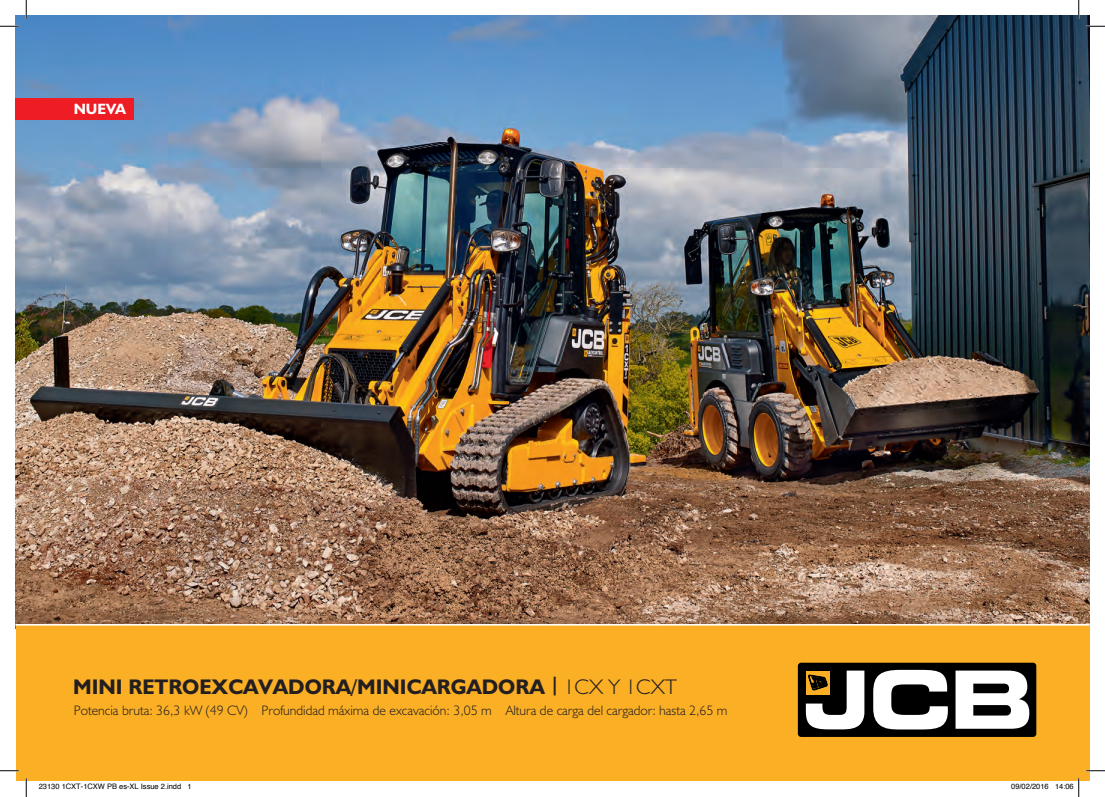
<style>
.page{position:relative;width:1105px;height:797px;background:#fff}
.page>*{position:absolute;margin:0;border:0;box-sizing:border-box;transform-origin:0 0}
.t1{font:21.25px "JCB Bold";color:#231f20}
.t2{font:15px "JCB Bold";color:#fff}
.t3{font:13.75px "JCB Light";color:#231f20}
.t4{font:7.5px "Helvetica";color:#000}
.s1{font-size:18.75px}
.s2{font-family:"JCB Euro";font-weight:300}
</style>
<div class="page">
<img style="left:16px;top:16px;width:1073px;height:608px">
<div style="left:16px;top:625px;width:1073px;height:156px;background:#fbaf25"></div>
<div style="left:16px;top:98px;width:118px;height:22px;background:#ee1d23"></div>
<div style="left:798px;top:662px;width:238px;height:75px;background:#000;border-radius:3px"></div>
<svg style="left:873px;top:670px;width:75px;height:59px"></svg>
<svg style="left:955px;top:670px;width:74px;height:58px"></svg>
<svg style="left:806px;top:670px;width:58px;height:59px"></svg>
<svg style="left:0;top:25px;width:19px;height:2px"></svg>
<svg style="left:1086px;top:25px;width:19px;height:2px"></svg>
<svg style="left:0;top:770px;width:19px;height:1px"></svg>
<svg style="left:1086px;top:770px;width:19px;height:1px"></svg>
<svg style="left:25px;top:0;width:2px;height:19px"></svg>
<svg style="left:25px;top:778px;width:2px;height:19px"></svg>
<svg style="left:1078px;top:0;width:1px;height:19px"></svg>
<svg style="left:1078px;top:778px;width:1px;height:19px"></svg>
<p class="t2" style="left:74px;top:99px;width:54px">NUEVA</p>
<h1 class="t1" style="left:73px;top:673px;width:606px">MINI RETROEXCAVADORA/MINICARGADORA <span class="s1">|</span> <span class="s2">1CX Y 1CXT</span></h1>
<p class="t3" style="left:74px;top:702px;width:655px">Potencia bruta: 36,3 kW (49 CV) Profundidad máxima de excavación: 3,05 m Altura de carga del cargador: hasta 2,65 m</p>
<p class="t4" style="left:39px;top:781px;width:154px">23130 1CXT-1CXW PB es-XL Issue 2.indd 1</p>
<p class="t4" style="left:1011px;top:781px;width:64px">09/02/2016 14:06</p>
</div>
